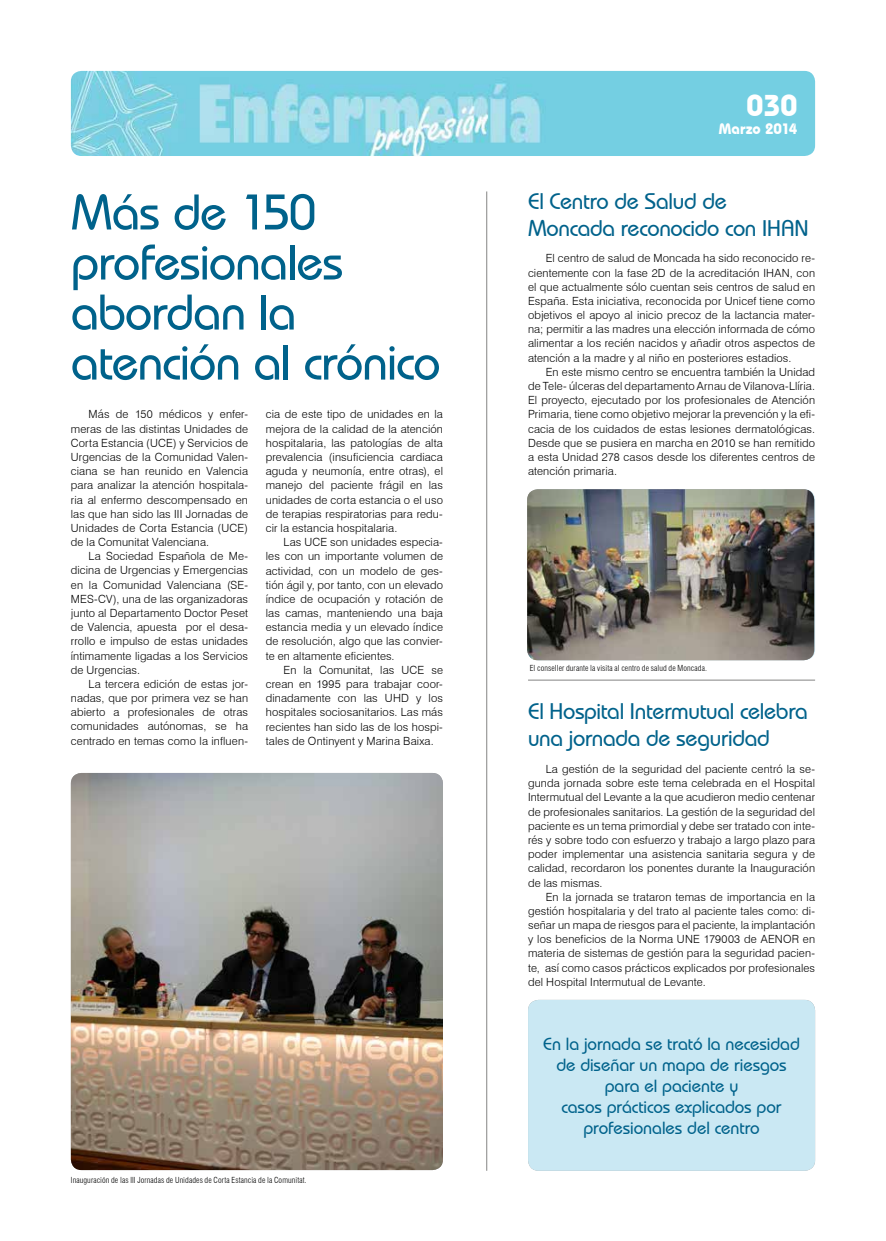
<style>
.page{position:relative;width:886px;height:1241px;background:#fff}
.page>*{position:absolute;margin:0;border:0;box-sizing:border-box;transform-origin:0 0}
.t1{font:500 50px/50px "Bauhaus IT Cby BT";letter-spacing:-.02em;color:#00628b}
.t2{font:700 30px "Bauhaus IT Cby BT";color:#fff}
.t3{font:500 22.5px/27px "Bauhaus IT Cby BT";letter-spacing:-.015em;color:#00628b}
.t4{font:500 17.5px/21px "Bauhaus IT Cby BT";letter-spacing:-.005em;color:#00628b;text-align:center}
.t5{font:700 15px "Bauhaus IT Cby BT";color:#fff}
.t6{font:300 11.25px/14.1px "Swiss 721 BT";letter-spacing:.01em;color:#000;text-align:justify}
.t7{font:300 condensed 8.12px "Swiss 721 BT";letter-spacing:.015em;color:#000}
</style>
<div class="page">
<img style="left:71px;top:71px;width:744px;height:85px">
<hr style="left:486px;top:191px;width:1px;height:979px;background:#9d9d9c">
<hr style="left:528px;top:679px;width:287px;height:1px;background:#9d9d9c">
<img style="left:71px;top:773px;width:372px;height:396px">
<img style="left:527px;top:489px;width:287px;height:171px">
<div style="left:528px;top:999px;width:287px;height:171px;background:#cae8f3;border-radius:11px"></div>
<h1 class="t1" style="left:71px;top:186px;width:371px">Más de 150 profesionales abordan la atención al crónico</h1>
<p class="t6" style="left:71px;top:407px;width:179px;text-indent:18px">Más de 150 médicos y enfer&shy;meras de las distintas Unidades de Corta Estancia (UCE) y Servicios de Urgencias de la Comunidad Valen&shy;ciana se han reunido en Valencia para analizar la atención hospitala&shy;ria al enfermo descompensado en las que han sido las III Jornadas de Unidades de Corta Estancia (UCE) de la Comunitat Valenciana.</p>
<p class="t6" style="left:71px;top:549px;width:179px;text-indent:18px">La Sociedad Española de Me&shy;dicina de Urgencias y Emergencias en la Comunidad Valenciana (SE-MES-CV), una de las organizadoras junto al Departamento Doctor Peset de Valencia, apuesta por el desa&shy;rrollo e impulso de estas unidades íntimamente ligadas a los Servicios de Urgencias.</p>
<p class="t6" style="left:71px;top:676px;width:179px;text-indent:18px">La tercera edición de estas jor&shy;nadas, que por primera vez se han abierto a profesionales de otras comunidades autónomas, se ha centrado en temas como la influen-</p>
<p class="t6" style="left:266px;top:407px;width:179px">cia de este tipo de unidades en la mejora de la calidad de la atención hospitalaria, las patologías de alta prevalencia (insuficiencia cardiaca aguda y neumonía, entre otras), el manejo del paciente frágil en las unidades de corta estancia o el uso de terapias respiratorias para redu&shy;cir la estancia hospitalaria.</p>
<p class="t6" style="left:266px;top:535px;width:179px;text-indent:18px">Las UCE son unidades especia&shy;les con un importante volumen de actividad, con un modelo de ges&shy;tión ágil y, por tanto, con un elevado índice de ocupación y rotación de las camas, manteniendo una baja estancia media y un elevado índice de resolución, algo que las convier&shy;te en altamente eficientes.</p>
<p class="t6" style="left:266px;top:662px;width:179px;text-indent:18px">En la Comunitat, las UCE se crean en 1995 para trabajar coor&shy;dinadamente con las UHD y los hospitales sociosanitarios. Las más recientes han sido las de los hospi&shy;tales de Ontinyent y Marina Baixa.</p>
<p class="t7" style="left:71px;top:1175px;width:237px">Inauguración de las III Jornadas de Unidades de Corta Estancia de la Comunitat.</p>
<h2 class="t2" style="left:746px;top:87px;width:52px">030</h2>
<h3 class="t5" style="left:719px;top:119px;width:80px">Marzo 2014</h3>
<h3 class="t3" style="left:528px;top:187px;width:282px">El Centro de Salud de<br>Moncada reconocido con IHAN</h3>
<p class="t6" style="left:528px;top:251px;width:289px;text-indent:18px">El centro de salud de Moncada ha sido reconocido re&shy;cientemente con la fase 2D de la acreditación IHAN, con el que actualmente sólo cuentan seis centros de salud en España. Esta iniciativa, reconocida por Unicef tiene como objetivos el apoyo al inicio precoz de la lactancia mater&shy;na; permitir a las madres una elección informada de cómo alimentar a los recién nacidos y añadir otros aspectos de atención a la madre y al niño en posteriores estadios.</p>
<p class="t6" style="left:528px;top:364px;width:289px;text-indent:18px">En este mismo centro se encuentra también la Unidad de Tele- úlceras del departamento Arnau de Vilanova-Llíria.<br>El proyecto, ejecutado por los profesionales de Atención Primaria, tiene como objetivo mejorar la prevención y la efi&shy;cacia de los cuidados de estas lesiones dermatológicas.<br>Desde que se pusiera en marcha en 2010 se han remitido a esta Unidad 278 casos desde los diferentes centros de atención primaria.</p>
<p class="t7" style="left:530px;top:663px;width:179px">El conseller durante la visita al centro de salud de Moncada.</p>
<h3 class="t3" style="left:528px;top:697px;width:281px">El Hospital Intermutual celebra una jornada de seguridad</h3>
<p class="t6" style="left:528px;top:761px;width:289px;text-indent:18px">La gestión de la seguridad del paciente centró la se&shy;gunda jornada sobre este tema celebrada en el Hospital Intermutual del Levante a la que acudieron medio centenar de profesionales sanitarios. La gestión de la seguridad del paciente es un tema primordial y debe ser tratado con inte&shy;rés y sobre todo con esfuerzo y trabajo a largo plazo para poder implementar una asistencia sanitaria segura y de calidad, recordaron los ponentes durante la Inauguración de las mismas.</p>
<p class="t6" style="left:528px;top:889px;width:289px;text-indent:18px">En la jornada se trataron temas de importancia en la gestión hospitalaria y del trato al paciente tales como: di&shy;señar un mapa de riesgos para el paciente, la implantación y los beneficios de la Norma UNE 179003 de AENOR en materia de sistemas de gestión para la seguridad pacien&shy;te, así como casos prácticos explicados por profesionales del Hospital Intermutual de Levante.</p>
<h3 class="t4" style="left:543px;top:1032px;width:258px">En la jornada se trató la necesidad de diseñar un mapa de riesgos para el paciente y<br>casos prácticos explicados por profesionales del centro</h3>
</div>
